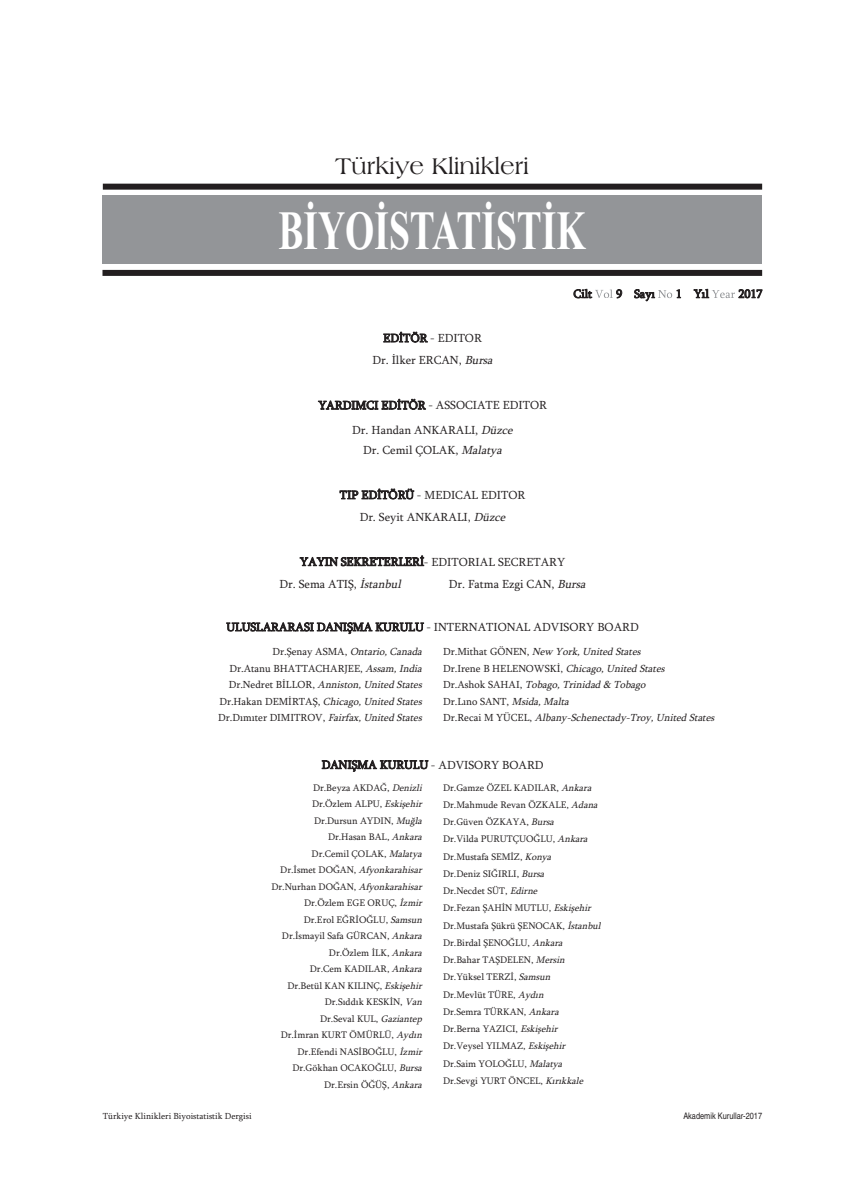
<style>
.page{position:relative;width:865px;height:1197px;background:#fff}
.page>*{position:absolute;margin:0;border:0;box-sizing:border-box;transform-origin:0 0}
.t1{font:700 55.35px "Times New Roman";color:#fff;scale:.68 1}
.t2{font:24px "Americana BT Roman";color:#231f20}
.t3{font:12px/22px "Sylfaen";color:#231f20;text-align:center}
.t4{font:italic 10.5px/16.5px "Sylfaen";color:#231f20}
.t5{font:10.5px/16.5px "Sylfaen";color:#231f20;text-align:right}
.t6{font:9.75px/16.5px "Sylfaen";color:#231f20;text-align:right}
.t7{font:9px "Sylfaen";color:#231f20}
.t8{font:condensed 9px "Helvetica";color:#231f20}
.s1{font-style:italic}
.s2{font-style:normal}
</style>
<div class="page">
<div style="left:102px;top:195px;width:660px;height:68px;background:#939598"></div>
<div style="left:103px;top:184px;width:659px;height:6px;background:#231f20"></div>
<div style="left:102px;top:270px;width:660px;height:6px;background:#231f20"></div>
<svg style="left:595px;top:289px;width:18px;height:9px"></svg>
<svg style="left:658px;top:290px;width:14px;height:8px"></svg>
<svg style="left:712px;top:290px;width:23px;height:8px"></svg>
<h2 class="t2" style="left:335px;top:152px;width:195px">Türkiye Klinikleri</h2>
<h1 class="t1" style="left:278px;top:198px;width:453px">BİYOİSTATİSTİK</h1>
<p class="t3" style="left:573px;top:282px;width:20px">Cilt</p>
<p class="t3" style="left:616px;top:282px;width:40px">9 Sayı</p>
<p class="t3" style="left:676px;top:282px;width:35px">1 Yıl</p>
<p class="t3" style="left:738px;top:282px;width:25px">2017</p>
<p class="t3" style="left:372px;top:327px;width:125px">EDİTÖR - EDITOR<br>Dr. İlker ERCAN, <span class="s1">Bursa</span></p>
<p class="t3" style="left:318px;top:392px;width:230px;line-height:25px">YARDIMCI EDİTÖR - ASSOCIATE EDITOR<br>Dr. Handan ANKARALI, <span class="s1">Düzce</span></p>
<p class="t3" style="left:363px;top:439px;width:143px">Dr. Cemil ÇOLAK, <span class="s1">Malatya</span></p>
<p class="t3" style="left:340px;top:484px;width:187px">TIP EDİTÖRÜ - MEDICAL EDITOR<br>Dr. Seyit ANKARALI, <span class="s1">Düzce</span></p>
<p class="t3" style="left:279px;top:551px;width:287px;text-align:left;text-indent:20px">YAYIN SEKRETERLERİ- EDITORIAL SECRETARY<br>Dr. Sema ATIŞ, <span class="s1">İstanbul</span></p>
<p class="t3" style="left:449px;top:573px;width:141px">Dr. Fatma Ezgi CAN, <span class="s1">Bursa</span></p>
<p class="t3" style="left:226px;top:616px;width:414px">ULUSLARARASI DANIŞMA KURULU - INTERNATIONAL ADVISORY BOARD</p>
<p class="t5" style="left:218px;top:643px;width:208px">Dr.Şenay ASMA, <span class="s1">Ontario,Canada<br></span>Dr.Atanu BHATTACHARJEE, <span class="s1">Assam,India </span>Dr.Nedret BİLLOR, <span class="s1">Anniston, United States </span>Dr.Hakan DEMİRTAŞ, <span class="s1">Chicago,UnitedStates </span>Dr.Dımıter DIMITROV, <span class="s1">Fairfax,UnitedStates</span></p>
<p class="t4" style="left:443px;top:643px;width:276px"><span class="s2">Dr.Mithat GÖNEN,</span> NewYork,UnitedStates<br><span class="s2">Dr.Irene B HELENOWSKİ,</span> Chicago,UnitedStates<br><span class="s2">D r . A s h o k S A H A I ,</span> Tobago, Trinidad &amp; Tobago<br><span class="s2">Dr.Lıno SANT,</span> Msida,Malta<br><span class="s2">D r . R e c a i M Y Ü C E L ,</span> Albany-Schenectady-Troy, United States</p>
<p class="t3" style="left:322px;top:753px;width:223px">DANIŞMA KURULU - ADVISORY BOARD</p>
<p class="t6" style="left:271px;top:778px;width:155px">Dr.Beyza AKDAĞ, <span class="s1">Denizli<br></span>Dr.Özlem ALPU, <span class="s1">Eskişehir<br></span>Dr.Dursun AYDIN, <span class="s1">Muğla<br></span>Dr.Hasan BAL, <span class="s1">Ankara<br></span>Dr.Cemil ÇOLAK, <span class="s1">Malatya<br></span>Dr.İsmet DOĞAN, <span class="s1">Afyonkarahisar<br></span>Dr.Nurhan DOĞAN, <span class="s1">Afyonkarahisar<br></span>Dr.Özlem EGE ORUÇ, <span class="s1">İzmir<br></span>Dr.Erol EĞRİOĞLU, <span class="s1">Samsun<br></span>Dr.İsmayil Safa GÜRCAN, <span class="s1">Ankara<br></span>Dr.Özlem İLK, <span class="s1">Ankara<br></span>Dr.Cem KADILAR, <span class="s1">Ankara<br></span>Dr.Betül KAN KILINÇ, <span class="s1">Eskişehir<br></span>Dr.Sıddık KESKİN, <span class="s1">Van<br></span>Dr.Seval KUL, <span class="s1">Gaziantep<br></span>Dr.İmran KURT ÖMÜRLÜ, <span class="s1">Aydın<br></span>Dr.Efendi NASİBOĞLU, <span class="s1">İzmir<br></span>Dr.Gökhan OCAKOĞLU, <span class="s1">Bursa<br></span>Dr.Ersin ÖĞÜŞ, <span class="s1">Ankara</span></p>
<p class="t6" style="left:443px;top:778px;width:162px;line-height:17.2px;text-align:left">Dr.Gamze ÖZEL KADILAR, <span class="s1">Ankara<br></span>Dr.Mahmude Revan ÖZKALE, <span class="s1">Adana<br></span>Dr.Güven ÖZKAYA, <span class="s1">Bursa<br></span>Dr.Vilda PURUTÇUOĞLU, <span class="s1">Ankara<br></span>Dr.Mustafa SEMİZ, <span class="s1">Konya<br></span>Dr.Deniz SIĞIRLI, <span class="s1">Bursa<br></span>Dr.Necdet SÜT, <span class="s1">Edirne<br></span>Dr.Fezan ŞAHİN MUTLU, <span class="s1">Eskişehir<br></span>Dr.Mustafa Şükrü ŞENOCAK, <span class="s1">İstanbul<br></span>Dr.Birdal ŞENOĞLU, <span class="s1">Ankara<br></span>Dr.Bahar TAŞDELEN, <span class="s1">Mersin<br></span>Dr.Yüksel TERZİ, <span class="s1">Samsun<br></span>Dr.Mevlüt TÜRE, <span class="s1">Aydın<br></span>Dr.Semra TÜRKAN, <span class="s1">Ankara<br></span>Dr.Berna YAZICI, <span class="s1">Eskişehir<br></span>Dr.Veysel YILMAZ, <span class="s1">Eskişehir<br></span>Dr.Saim YOLOĞLU, <span class="s1">Malatya<br></span>Dr.Sevgi YURT ÖNCEL, <span class="s1">Kırıkkale</span></p>
<p class="t7" style="left:103px;top:1110px;width:150px">Türkiye Klinikleri Biyoistatistik Dergisi</p>
<p class="t8" style="left:683px;top:1110px;width:80px">Akademik Kurullar-2017</p>
</div>
